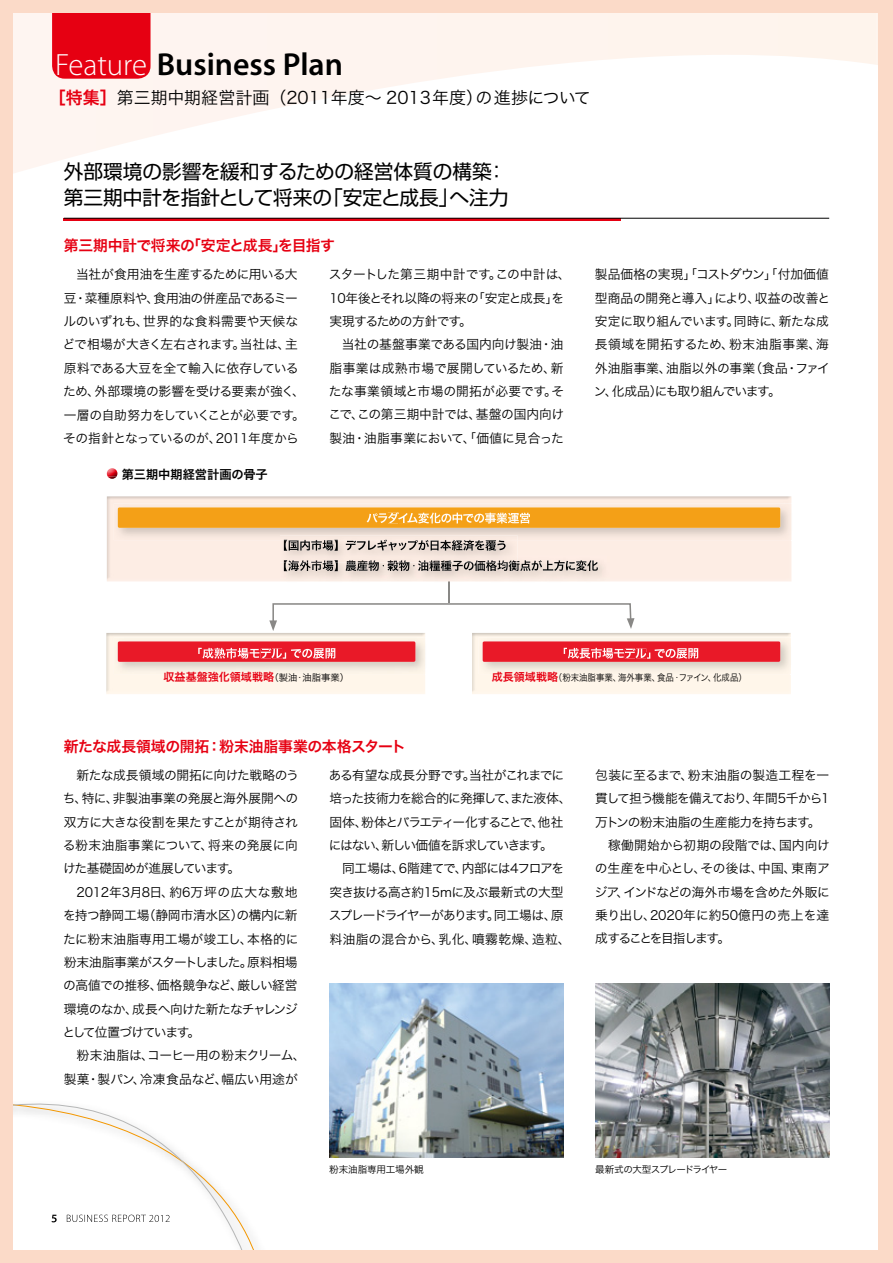
<style>
.page{position:relative;width:893px;height:1263px;background:#fff}
.page>*{position:absolute;margin:0;border:0;box-sizing:border-box;transform-origin:0 0}
.t1{font:31.95px "Myriad MM 565 600";letter-spacing:.02em;color:#000}
.t2{font:19.65px/26.5px "Shin Go Pro";color:#000}
.t3{font:16.95px "Hira Kaku Pro W3";color:#000}
.t4{font:14.85px "Hira Kaku Pro W6";letter-spacing:-.025em;color:#e60012}
.t5{font:12.75px/23.4px "Hira Kaku Pro W3";letter-spacing:-.035em;color:#000;text-align:justify}
.t6{font:12.75px/23.4px "Hira Kaku Pro W3";letter-spacing:-.085em;color:#000}
.t7{font:12.75px/23.4px "Hira Kaku Pro W3";color:#000}
.t8{font:12.75px "Hira Kaku Pro W3";letter-spacing:-.01em;color:#000}
.t9{font:12.75px "Hira Kaku Pro W3";letter-spacing:-.075em;color:#000}
.t10{font:12.75px "Hira Kaku Pro W3";letter-spacing:.005em;color:#000}
.t11{font:12.75px "Hira Kaku Pro W3";letter-spacing:-.125em;color:#000}
.t12{font:12.15px "Hira Kaku Pro W6";color:#000}
.t13{font:11.1px "Hira Kaku Pro W6";color:#e60012}
.t14{font:9.6px "Hira Kaku Pro W3";letter-spacing:-.075em;color:#000}
.t15{font:9.6px "Hira Kaku Pro W3";letter-spacing:-.01em;color:#000}
.t16{font:9.3px "Hira Kaku Pro W3";color:#000;scale:.9 1}
.s1{font-family:"Myriad MM 215 600";font-size:30.9px;color:#fff}
.s2{font-family:"Hira Kaku Pro W6";color:#e60012}
.s3{font-family:"Hira Kaku Pro W3";font-size:9.3px;color:#000}
.s4{font-family:"Shin Go Pro";font-weight:300;font-size:9.3px;color:#000}
.s5{font-family:"Hira Kaku Pro W6";font-size:11.1px;color:#e60012}
.s6{font-family:"Shin Go Pro";font-weight:300}
</style>
<div class="page">
<svg style="left:13px;top:13px;width:863px;height:160px"></svg>
<div style="left:52px;top:0;width:99px;height:79px;background:#e60012;border-radius:13px"></div>
<svg style="left:13px;top:1103px;width:242px;height:147px"></svg>
<hr style="left:64px;top:218px;width:557px;height:3px;background:#e60012">
<hr style="left:64px;top:218px;width:765px;height:1px;background:#000">
<hr style="left:448px;top:581px;width:2px;height:22px;background:#898886">
<svg style="left:269px;top:603px;width:365px;height:28px"></svg>
<img style="left:107px;top:496px;width:684px;height:85px">
<img style="left:465px;top:541px;width:4px;height:10px">
<img style="left:469px;top:541px;width:27px;height:10px">
<img style="left:465px;top:556px;width:54px;height:4px">
<img style="left:280px;top:556px;width:129px;height:6px">
<img style="left:338px;top:563px;width:8px;height:7px">
<svg style="left:284px;top:560px;width:54px;height:11px"></svg>
<img style="left:288px;top:563px;width:33px;height:8px">
<img style="left:586px;top:560px;width:12px;height:11px">
<svg style="left:346px;top:560px;width:240px;height:11px;background:#948c88"></svg>
<img style="left:114px;top:503px;width:678px;height:37px">
<img style="left:280px;top:535px;width:238px;height:5px">
<img style="left:284px;top:540px;width:212px;height:1px">
<img style="left:118px;top:507px;width:662px;height:21px">
<svg style="left:367px;top:512px;width:163px;height:11px;background:#f7c26b"></svg>
<img style="left:114px;top:637px;width:311px;height:37px">
<img style="left:118px;top:641px;width:297px;height:21px">
<svg style="left:198px;top:648px;width:137px;height:11px;background:#f06f78"></svg>
<img style="left:479px;top:637px;width:312px;height:37px">
<img style="left:483px;top:641px;width:297px;height:21px">
<svg style="left:564px;top:648px;width:134px;height:11px"></svg>
<svg style="left:107px;top:468px;width:10px;height:11px"></svg>
<img style="left:329px;top:983px;width:234px;height:175px">
<img style="left:595px;top:983px;width:234px;height:175px">
<div style="left:0;top:0;width:13px;height:1263px;background:#fbdac8"></div>
<div style="left:0;top:0;width:893px;height:13px;background:#fbdac8"></div>
<div style="left:0;top:1250px;width:893px;height:13px;background:#fbdac8"></div>
<div style="left:878px;top:0;width:15px;height:1263px;background:#fbdac8"></div>
<h1 class="t1" style="left:55px;top:49px;width:289px"><span class="s1">Feature</span> Business Plan</h1>
<h3 class="t3" style="left:49px;top:83px;width:543px"><span class="s2">［特集］</span>第三期中期経営計画（2011年度〜 2013年度）の進捗について</h3>
<h2 class="t2" style="left:64px;top:156px;width:446px">外部環境の影響を緩和するための経営体質の構築：第三期中計を指針として将来の「安定と成長」へ注力</h2>
<p class="t4" style="left:64px;top:232px;width:273px">第三期中計で将来の「安定と成長」を目指す</p>
<p class="t5" style="left:62px;top:262px;width:244px;text-align:center">当社が食用油を生産するために用いる大<br>豆・菜種原料や、食用油の併産品であるミールのいずれも、世界的な食料需要や天候などで相場が大きく左右されます。当社は、主原料である大豆を全て輸入に依存しているため、外部環境の影響を受ける要素が強く、一層の自助努力をしていくことが必要です。その指針となっているのが、2011年度から</p>
<p class="t5" style="left:329px;top:262px;width:243px;text-align:left">スタートした第三期中計です。この中計は、<br>10年後とそれ以降の将来の「安定と成長」を実現するための方針です。</p>
<p class="t5" style="left:328px;top:332px;width:237px;text-indent:13px">当社の基盤事業である国内向け製油・油脂事業は成熟市場で展開しているため、新たな事業領域と市場の開拓が必要です。そこで、この第三期中計では、基盤の国内向け製油・油脂事業において、「価値に見合った</p>
<p class="t12" style="left:122px;top:463px;width:148px">第三期中期経営計画の骨子</p>
<p class="t5" style="left:594px;top:262px;width:238px">製品価格の実現」「コストダウン」「付加価値型商品の開発と導入」により、収益の改善と安定に取り組んでいます。同時に、新たな成長領域を開拓するため、粉末油脂事業、海外油脂事業、油脂以外の事業（食品・ファイン、化成品）にも取り組んでいます。</p>
<p class="t13" style="left:164px;top:667px;width:187px">収益基盤強化領域戦略<span class="s3">（製油</span><span class="s4">・</span><span class="s3">油脂事業）</span></p>
<p class="t16" style="left:492px;top:669px;width:285px"><span class="s5">成長領域戦略</span>（粉末油脂事業、海外事業、食品<span class="s6">・</span>ファイン、化成品）</p>
<p class="t4" style="left:64px;top:733px;width:344px">新たな成長領域の開拓：粉末油脂事業の本格スタート</p>
<p class="t5" style="left:63px;top:762px;width:237px;text-indent:14px">新たな成長領域の開拓に向けた戦略のうち、特に、非製油事業の発展と海外展開への双方に大きな役割を果たすことが期待される粉末油脂事業について、将来の発展に向けた基礎固めが進展しています。</p>
<p class="t5" style="left:62px;top:879px;width:238px;text-indent:14px">2012年3月8日、約6万坪の広大な敷地を持つ静岡工場（静岡市清水区）の構内に新たに粉末油脂専用工場が竣工し、本格的に粉末油脂事業がスタートしました。原料相場の高値での推移、価格競争など、厳しい経営環境のなか、成長へ向けた新たなチャレンジとして位置づけています。</p>
<p class="t7" style="left:64px;top:1043px;width:243px;text-indent:13px">粉末油脂は、コーヒー用の粉末クリーム、製菓・製パン、冷凍食品など、幅広い用途が</p>
<p class="t6" style="left:329px;top:762px;width:244px">ある有望な成長分野です。当社がこれまでに培った技術力を総合的に発揮して、また液体、固体、粉体とバラエティー化することで、他社にはない、新しい価値を訴求していきます。</p>
<p class="t5" style="left:329px;top:856px;width:243px;text-align:center">同工場は、6階建てで、内部には4フロアを<br>突き抜ける高さ約15mに及ぶ最新式の大型スプレードライヤーがあります。同工場は、原料油脂の混合から、乳化、噴霧乾燥、造粒、</p>
<p class="t8" style="left:595px;top:764px;width:235px">包装に至るまで、粉末油脂の製造工程を一</p>
<p class="t9" style="left:595px;top:787px;width:236px">貫して担う機能を備えており、年間5千から1</p>
<p class="t5" style="left:595px;top:809px;width:227px">万トンの粉末油脂の生産能力を持ちます。</p>
<p class="t8" style="left:608px;top:834px;width:223px">稼働開始から初期の段階では、国内向け</p>
<p class="t10" style="left:595px;top:857px;width:237px">の生産を中心とし、その後は、中国、東南ア</p>
<p class="t5" style="left:594px;top:879px;width:237px">ジア、インドなどの海外市場を含めた外販に</p>
<p class="t7" style="left:595px;top:903px;width:235px">乗り出し、2020年に約50億円の売上を達</p>
<p class="t11" style="left:595px;top:927px;width:136px">成することを目指します。</p>
<p class="t15" style="left:329px;top:1160px;width:96px">粉末油脂専用工場外観</p>
<p class="t14" style="left:595px;top:1160px;width:134px">最新式の大型スプレードライヤー</p>
</div>
